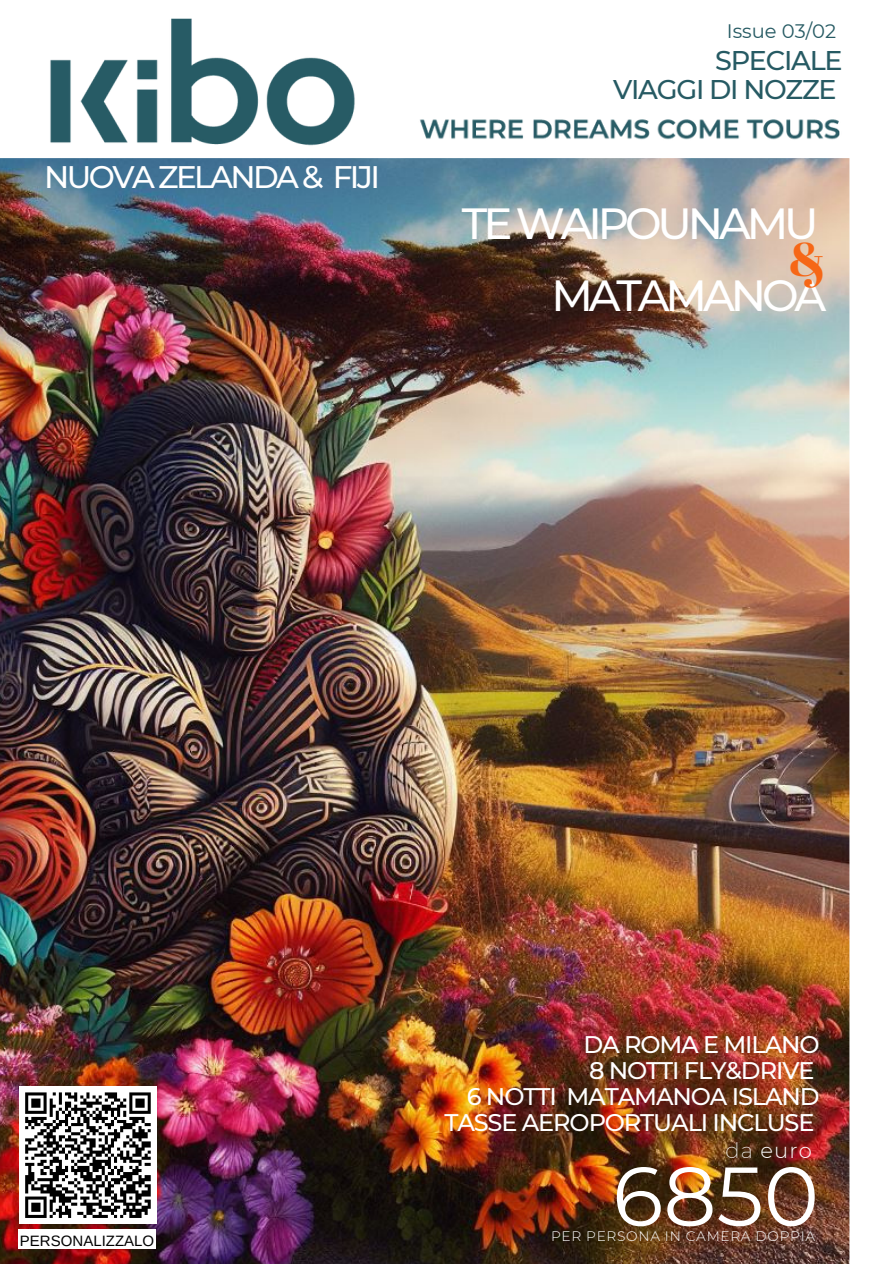
<style>
.page{position:relative;width:894px;height:1264px;background:#fff}
.page>*{position:absolute;margin:0;border:0;box-sizing:border-box;transform-origin:0 0}
.t1{font:83.4px "Montserrat";color:#fff}
.t2{font:47.25px "Abril Fatface";color:#f66716}
.t3{font:500 43.5px "Montserrat";letter-spacing:-.095em;color:#fff}
.t4{font:500 31.05px "Montserrat";letter-spacing:-.08em;color:#fff}
.t5{font:500 27px/29.2px "Montserrat";letter-spacing:-.045em;color:#265a63;text-align:right}
.t6{font:500 24px/25.8px "Montserrat";letter-spacing:-.045em;color:#fff;text-align:right}
.t7{font:300 21.15px "Montserrat";color:#fff}
.t8{font:19.5px "Montserrat";color:#265a63}
.t9{font:15px "Arimo";color:#000}
.t10{font:300 13.8px "Montserrat";letter-spacing:.05em;color:#fff}
.s1{font-weight:200}
</style>
<div class="page">
<img style="left:0;top:158px;width:850px;height:1105px">
<img style="left:50px;top:18px;width:305px;height:128px">
<img style="left:402px;top:119px;width:448px;height:61px">
<div style="left:19px;top:1086px;width:138px;height:137px;background:#fff"></div>
<svg style="left:25px;top:1092px;width:126px;height:126px"></svg>
<div style="left:18px;top:1229px;width:138px;height:20px;background:#fff"></div>
<h4 class="t4" style="left:44px;top:158px;width:337px">NUOVA ZELANDA &amp; FIJI</h4>
<h6 class="t8" style="left:726px;top:19px;width:111px">Issue 03/02</h6>
<h5 class="t5" style="left:613px;top:45px;width:231px">SPECIALE<br>VIAGGI DI NOZZE</h5>
<p class="t3" style="left:462px;top:196px;width:358px">TE WAIPOUNAMU</p>
<h3 class="t2" style="left:787px;top:226px;width:40px">&amp;</h3>
<p class="t3" style="left:551px;top:268px;width:276px">MATAMANOA</p>
<h2 class="t9" style="left:20px;top:1232px;width:136px">PERSONALIZZALO</h2>
<h2 class="t6" style="left:444px;top:1031px;width:377px">DA ROMA E MILANO<br>8 NOTTI FLY&amp;DRIVE<br>6 NOTTI MATAMANOA ISLAND<br>TASSE AEROPORTUALI INCLUSE</h2>
<p class="t1" style="left:612px;top:1145px;width:208px">6850</p>
<p class="t7" style="left:725px;top:1137px;width:88px"><span class="s1">da</span> euro</p>
<p class="t10" style="left:551px;top:1227px;width:265px">PER PERSONA IN CAMERA DOPPIA</p>
</div>
